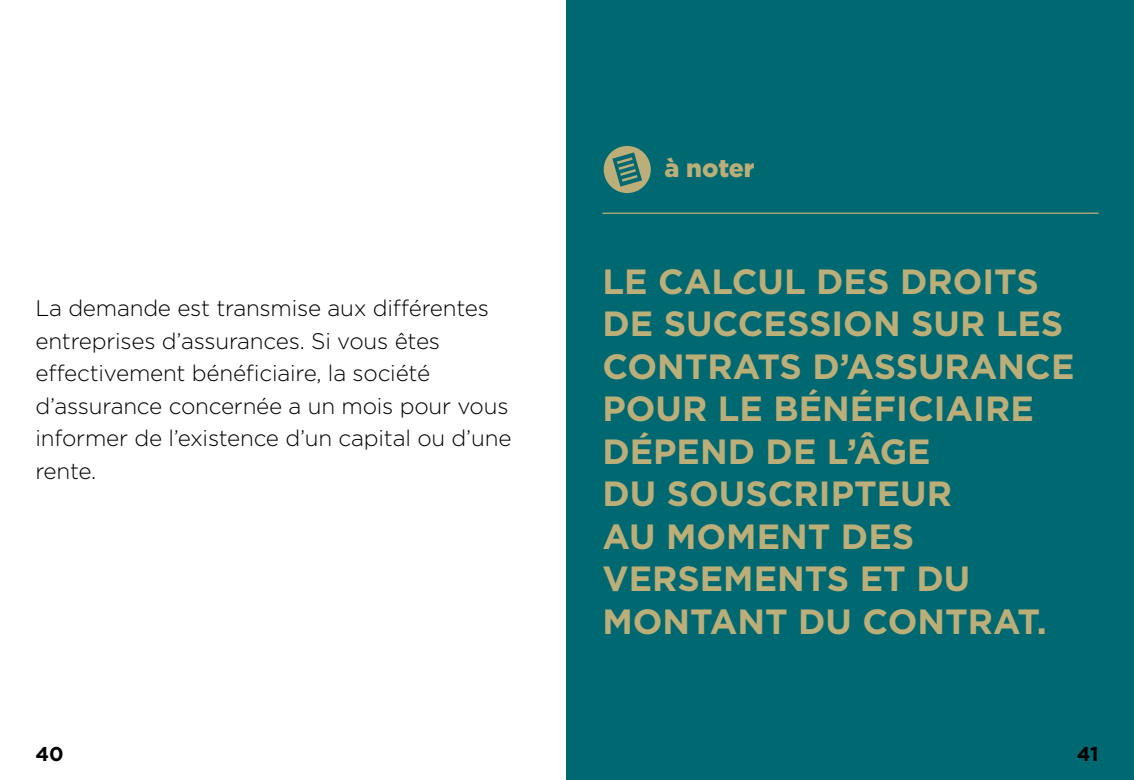
<style>
.page{position:relative;width:1134px;height:780px;background:#fff}
.page>*{position:absolute;margin:0;border:0;box-sizing:border-box;transform-origin:0 0}
.texte_majuscule_-_a{font:700 35px/42.5px "Gotham";color:#bbae78}
.H3_-_a_savoir_etc{font:900 25px "Gotham";letter-spacing:-.005em;color:#bbae78}
.Texte{font:300 22.5px/32.5px "Gotham";letter-spacing:-.01em;color:#000}
.t1{font:700 20px "Gotham";color:#000}
</style>
<div class="page">
<div style="left:567px;top:0;width:567px;height:780px;background:#006871"></div>
<hr style="left:602px;top:212px;width:496px;height:2px;background:#bbae78">
<div style="left:604px;top:146px;width:47px;height:47px;background:#bbae78;border-radius:50%"></div>
<svg style="left:612px;top:152px;width:30px;height:35px"></svg>
<p class="Texte" style="left:35px;top:291px;width:477px">La demande est transmise aux différentes entreprises d’assurances. Si vous êtes effectivement bénéficiaire, la société d’assurance concernée a un mois pour vous informer de l’existence d’un capital ou d’une rente.</p>
<h3 class="H3_-_a_savoir_etc" style="left:664px;top:151px;width:92px">à noter</h3>
<p class="texte_majuscule_-_a" style="left:602px;top:260px;width:435px">LE CALCUL DES DROITS<br>DE SUCCESS</p>
<p class="texte_majuscule_-_a" style="left:602px;top:302px;width:447px;text-indent:229px">ION SUR LES<br>CONTRATS D’ASS URANCE<br>POUR LE BÉNÉFICIAIRE<br>DÉPEND DE L’ÂGE<br>DU SOUSCRIPTEUR<br>AU MOMENT DES<br>VERSEMENTS ET DU<br>MONTANT DU CONTRAT.</p>
<p class="t1" style="left:35px;top:740px;width:30px">40</p>
<p class="t1" style="left:1077px;top:740px;width:23px">41</p>
</div>
